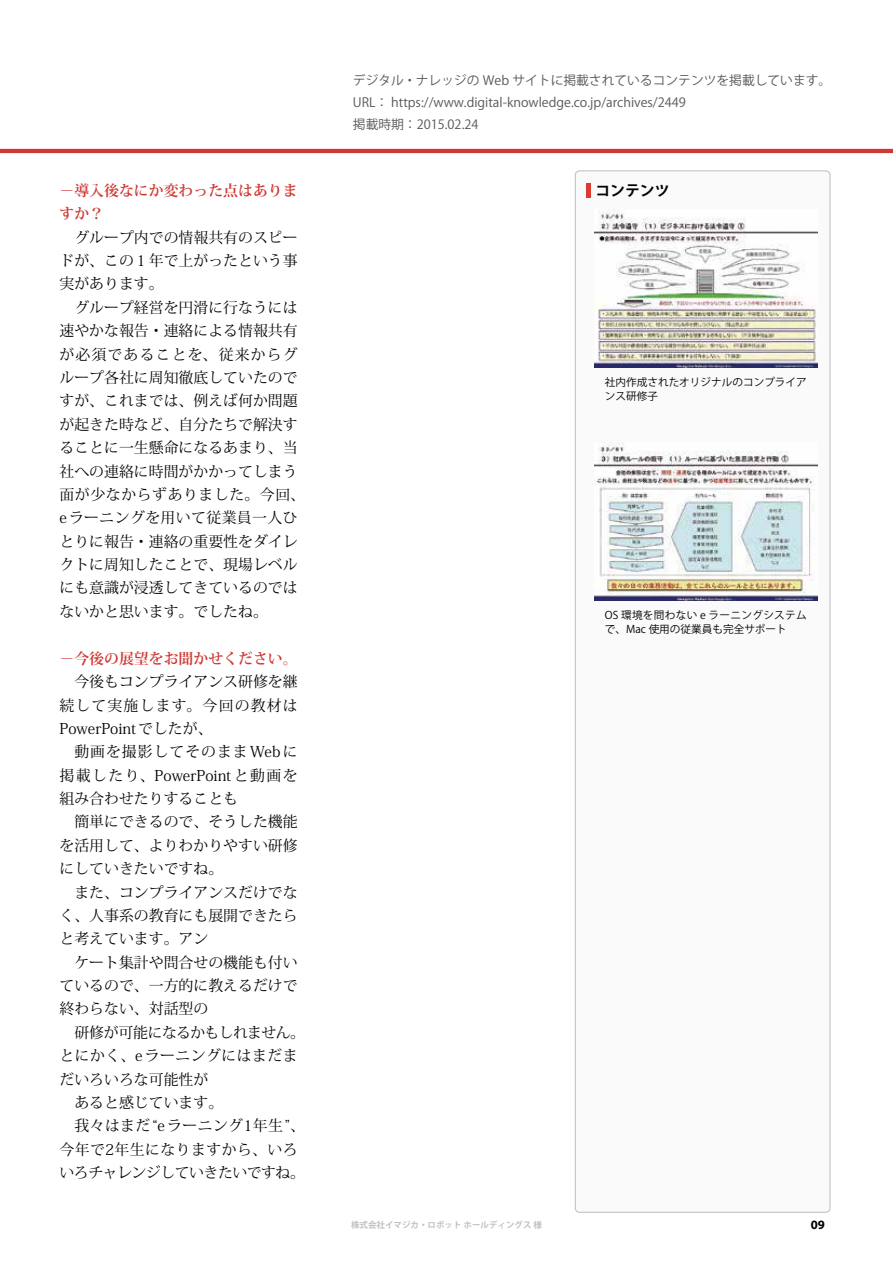
<style>
.page{position:relative;width:893px;height:1263px;background:#fff}
.page>*{position:absolute;margin:0;border:0;box-sizing:border-box;transform-origin:0 0}
.t1{font:14.85px/23.4px "Koz Min Pr 6 N";color:#040000;text-align:justify}
.t2{font:14.85px "Koz Min Pr 6 N";letter-spacing:.03em;color:#040000}
.t3{font:700 14.85px/23.4px "Koz Min Pr 6 N";color:#cf3934}
.t4{font:14.85px "Koz Min Pr 6 N";letter-spacing:-.03em;color:#040000}
.t5{font:14.85px "Koz Min Pr 6 N";letter-spacing:-.045em;color:#040000}
.t6{font:700 14.85px "Koz Go Pr 6 N";color:#040000}
.t7{font:12.75px/22.4px "Koz Go Pr 6 N";color:#595757}
.t8{font:700 12.75px "Myriad Pro";color:#040000}
.t9{font:10.65px/13.8px "Koz Go Pr 6 N";color:#040000}
.t10{font:700 8.55px "Koz Go Pr 6 N";color:#c0c0c0}
</style>
<div class="page">
<hr style="left:0;top:149px;width:893px;height:4px;background:#cf3934">
<div style="left:575px;top:171px;width:255px;height:1041px;background:#fafafb;border-radius:4px"></div>
<hr style="left:587px;top:183px;width:4px;height:15px;background:#dc3834">
<img style="left:594px;top:209px;width:223px;height:158px">
<img style="left:594px;top:442px;width:223px;height:159px">
<p class="t3" style="left:60px;top:179px;width:240px">－導入後なにか変わった点はありますか？</p>
<p class="t1" style="left:60px;top:226px;width:240px;text-indent:15px">グループ内での情報共有のスピードが、この１年で上がったという事実があります。</p>
<p class="t1" style="left:60px;top:296px;width:247px;text-align:left;text-indent:15px">グループ経営を円滑に行なうには速やかな報告・連絡による情報共有が必須であることを、従来からグループ各社に周知徹底していたのですが、これまでは、例えば何か問題が起きた時など、自分たちで解決することに一生懸命になるあまり、当社への連絡に時間がかかってしまう面が少なからずありました。今回、eラーニングを用いて従業員一人ひとりに報告・連絡の重要性をダイレクトに周知したことで、現場レベルにも意識が浸透してきているのではないかと思います。でしたね。</p>
<p class="t3" style="left:60px;top:647px;width:240px">－今後の展望をお聞かせください。</p>
<p class="t1" style="left:60px;top:670px;width:240px;text-indent:15px">今後もコンプライアンス研修を継続して実施します。今回の教材はPowerPointでしたが、</p>
<p class="t1" style="left:60px;top:740px;width:240px;text-indent:15px">動画を撮影してそのままWebに掲載したり、PowerPoint と動画を組み合わせたりすることも</p>
<p class="t1" style="left:60px;top:811px;width:240px;text-indent:15px">簡単にできるので、そうした機能を活用して、よりわかりやすい研修にしていきたいですね。</p>
<p class="t1" style="left:60px;top:881px;width:240px;text-indent:15px">また、コンプライアンスだけでなく、人事系の教育にも展開できたらと考えています。アン</p>
<p class="t1" style="left:60px;top:951px;width:240px;text-indent:15px">ケート集計や問合せの機能も付いているので、一方的に教えるだけで終わらない、対話型の</p>
<p class="t5" style="left:74px;top:1024px;width:232px">研修が可能になるかもしれません。</p>
<p class="t2" style="left:60px;top:1047px;width:240px">とにかく、eラーニングにはまだま</p>
<p class="t1" style="left:60px;top:1068px;width:150px">だいろいろな可能性が</p>
<p class="t1" style="left:74px;top:1091px;width:150px">あると感じています。</p>
<p class="t2" style="left:74px;top:1117px;width:232px">我々はまだ“eラーニング1年生”、</p>
<p class="t2" style="left:60px;top:1141px;width:240px">今年で2年生になりますから、いろ</p>
<p class="t4" style="left:60px;top:1164px;width:247px">いろチャレンジしていきたいですね。</p>
<p class="t7" style="left:353px;top:69px;width:480px">デジタル・ナレッジの Web サイトに掲載されているコンテンツを掲載しています。<br>URL： https://www.digital-knowledge.co.jp/archives/2449<br>掲載時期：2015.02.24</p>
<p class="t6" style="left:595px;top:182px;width:76px">コンテンツ</p>
<p class="t9" style="left:605px;top:375px;width:203px">社内作成されたオリジナルのコンプライアンス研修子</p>
<p class="t9" style="left:605px;top:608px;width:203px">OS 環境を問わない e ラーニングシステムで、Mac 使用の従業員も完全サポート</p>
<p class="t10" style="left:351px;top:1220px;width:192px">株式会社イマジカ・ロボット ホールディングス 様</p>
<p class="t8" style="left:811px;top:1216px;width:16px">09</p>
</div>
